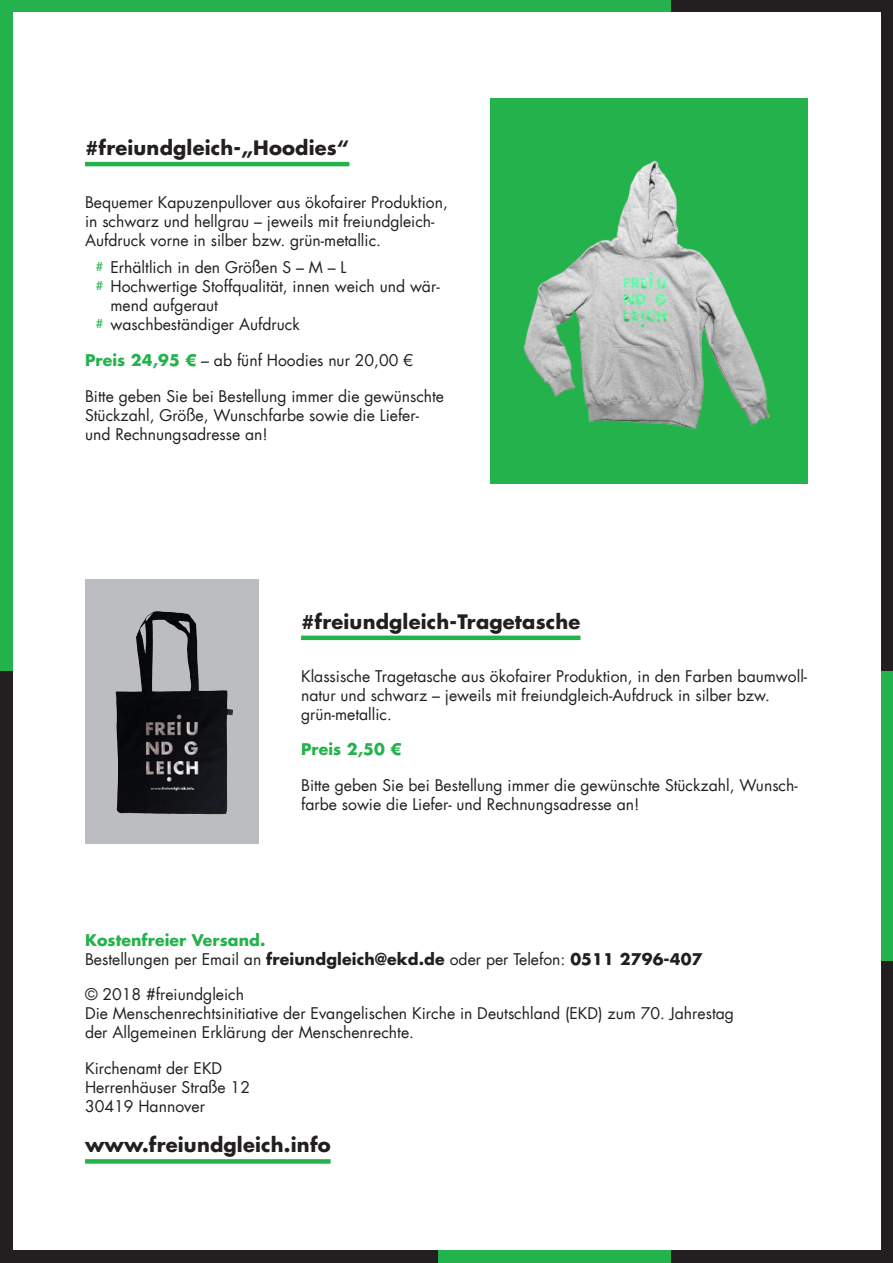
<style>
.page{position:relative;width:893px;height:1263px;background:#fff}
.page>*{position:absolute;margin:0;border:0;box-sizing:border-box;transform-origin:0 0}
.Überschrift{font:700 19.5px "Futura LT";letter-spacing:.01em;color:#231f20}
.Text{font:700 19.5px "Futura LT";letter-spacing:.01em;color:#231f20}
.Text-2{font:15.75px/18.9px "Futura LT";color:#231f20}
.Text-3{font:700 15.75px "Futura LT";letter-spacing:.005em;color:#23b24b}
.s1{font-size:12px;color:#23b24b}
.s2{font-weight:700;color:#23b24b}
.s3{font-weight:700}
</style>
<div class="page">
<div style="left:0;top:0;width:672px;height:672px;background:#23b24b"></div>
<div style="left:0;top:672px;width:672px;height:591px;background:#231f20"></div>
<div style="left:672px;top:0;width:221px;height:672px;background:#231f20"></div>
<div style="left:672px;top:672px;width:221px;height:289px;background:#23b24b"></div>
<div style="left:438px;top:961px;width:234px;height:302px;background:#23b24b"></div>
<div style="left:672px;top:961px;width:221px;height:302px;background:#231f20"></div>
<div style="left:13px;top:13px;width:867px;height:1237px;background:#fff"></div>
<hr style="left:85px;top:162px;width:264px;height:4px;background:#23b24b">
<div style="left:301px;top:635px;width:279px;height:5px;background:#23b24b"></div>
<div style="left:85px;top:1159px;width:246px;height:5px;background:#23b24b"></div>
<div style="left:490px;top:98px;width:318px;height:385px;background:#23b24b"></div>
<img style="left:523px;top:160px;width:247px;height:269px">
<div style="left:85px;top:579px;width:174px;height:265px;background:#bcbdc0"></div>
<img style="left:115px;top:611px;width:118px;height:204px">
<p class="Überschrift" style="left:85px;top:135px;width:266px">#freiundgleich-„Hoodies“</p>
<p class="Text-2" style="left:85px;top:193px;width:364px">Bequemer Kapuzenpullover aus ökofairer Produktion, in schwarz und hellgrau – jeweils mit freiundgleich-<br>Aufdruck vorne in silber bzw. grün-metallic.</p>
<p class="Text-2" style="left:96px;top:258px;width:252px"><span class="s1">#</span> Erhältlich in den Größen S – M – L</p>
<p class="Text-2" style="left:111px;top:277px;width:331px;text-indent:-15px"><span class="s1">#</span> Hochwertige Stoffqualität, innen weich und wär&shy;mend aufgeraut</p>
<p class="Text-2" style="left:96px;top:315px;width:206px"><span class="s1">#</span> waschbeständiger Aufdruck</p>
<p class="Text-2" style="left:85px;top:351px;width:329px"><span class="s2">Preis 24,95 €</span> – ab fünf Hoodies nur 20,00 €</p>
<p class="Text-2" style="left:85px;top:387px;width:361px">Bitte geben Sie bei Bestellung immer die gewünschte<br>Stückzahl, Größe, Wunschfarbe sowie die Liefer&shy;und Rechnungsadresse an!</p>
<p class="Überschrift" style="left:301px;top:608px;width:281px">#freiundgleich-Tragetasche</p>
<p class="Text-2" style="left:301px;top:667px;width:508px">Klassische Tragetasche aus ökofairer Produktion, in den Farben baumwoll&shy;natur und schwarz – jeweils mit freiundgleich-Aufdruck in silber bzw. grün-metallic.</p>
<p class="Text-3" style="left:301px;top:739px;width:102px">Preis 2,50 €</p>
<p class="Text-2" style="left:301px;top:776px;width:498px">Bitte geben Sie bei Bestellung immer die gewünschte Stückzahl, Wunsch&shy;farbe sowie die Liefer- und Rechnungsadresse an!</p>
<p class="Text-2" style="left:85px;top:930px;width:619px"><span class="s2">Kostenfreier Versand.<br></span>Bestellungen per Email an <span class="s3">freiundgleich@ekd.de</span> oder per Telefon: <span class="s3">0511 2796-407</span></p>
<p class="Text-2" style="left:85px;top:985px;width:650px">© 2018 #freiundgleich<br>Die Menschenrechtsinitiative der Evangelischen Kirche in Deutschland (EKD) zum 70. Jahrestag der Allgemeinen Erklärung der Menschenrechte.</p>
<p class="Text-2" style="left:85px;top:1059px;width:166px">Kirchenamt der EKD<br>Herrenhäuser Straße 12<br>30419 Hannover</p>
<p class="Text" style="left:85px;top:1132px;width:247px">www.freiundgleich.info</p>
</div>
